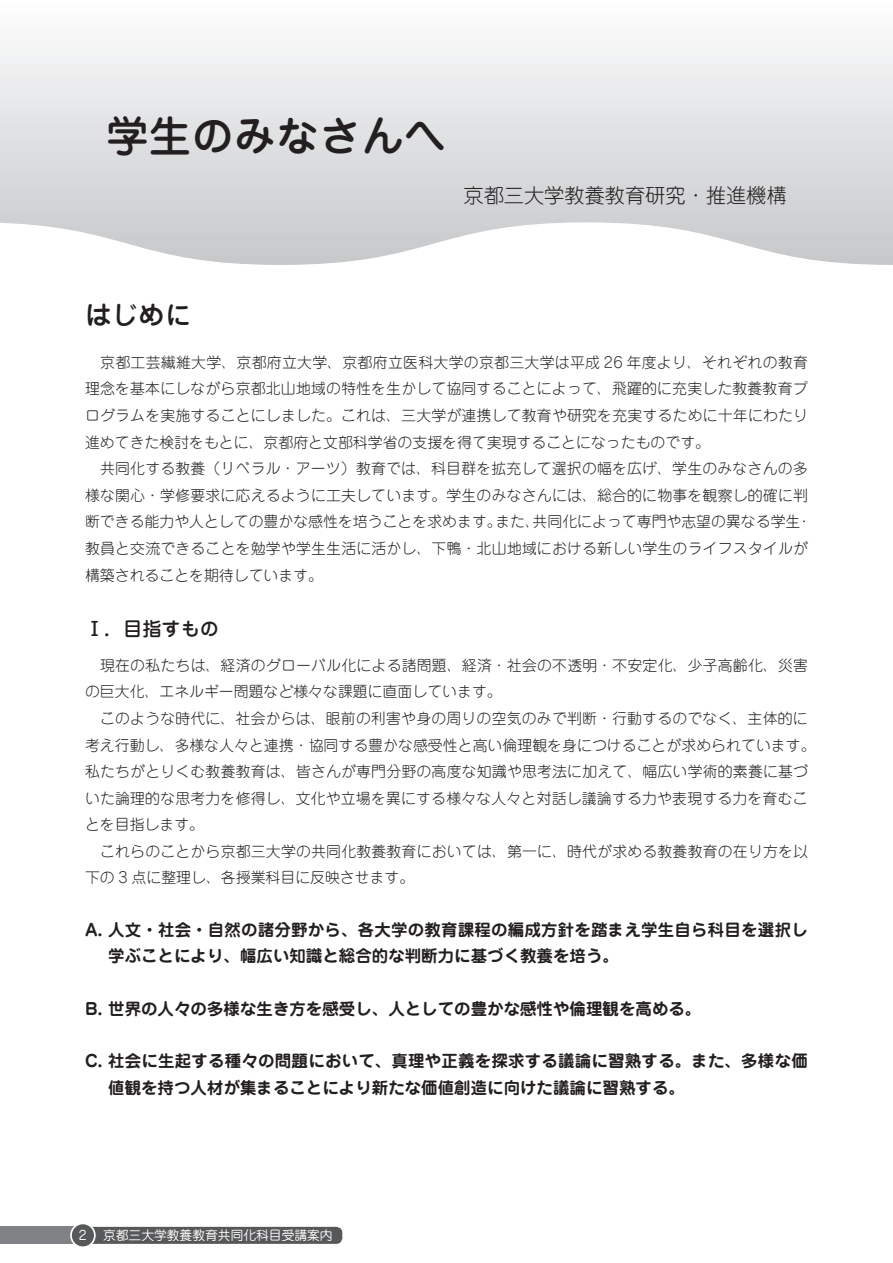
<style>
.page{position:relative;width:893px;height:1263px;background:#fff}
.page>*{position:absolute;margin:0;border:0;box-sizing:border-box;transform-origin:0 0}
.t1{font:500 42.45px "Jun 34 Pro";color:#231f20}
.t2{font:500 26.55px "Jun 34 Pro";color:#231f20}
.t3{font:300 20.25px "Jun 101 Pro";color:#231f20}
.t4{font:500 19.2px "Jun 34 Pro";color:#231f20}
.t5{font:700 16.5px/26.5px "Jun 501 Pro";color:#231f20}
.t6{font:300 14.85px/26.5px "Jun 101 Pro";letter-spacing:.015em;color:#231f20}
.t7{font:12.75px "Jun 201 Pro";color:#fff}
</style>
<div class="page">
<svg style="left:0;top:43px;width:893px;height:222px"></svg>
<div style="left:0;top:1227px;width:83px;height:17px;background:#808285"></div>
<div style="left:92px;top:1227px;width:250px;height:17px;background:#57585a"></div>
<div style="left:71px;top:1223px;width:24px;height:24px;background:#57585a;border-radius:50%"></div>
<div style="left:70px;top:1222px;width:26px;height:26px;border:2px solid #fff;border-radius:50%"></div>
<h1 class="t1" style="left:106px;top:102px;width:342px">学生のみなさんへ</h1>
<h3 class="t3" style="left:463px;top:180px;width:325px">京都三大学教養教育研究・推進機構</h3>
<h2 class="t2" style="left:85px;top:294px;width:108px">はじめに</h2>
<p class="t6" style="left:85px;top:347px;width:728px">　京都工芸繊維大学、京都府立大学、京都府立医科大学の京都三大学は平成 26 年度より、それぞれの教育理念を基本にしながら京都北山地域の特性を生かして協同することによって、飛躍的に充実した教養教育プログラムを実施することにしました。これは、三大学が連携して教育や研究を充実するために十年にわたり進めてきた検討をもとに、京都府と文部科学省の支援を得て実現することになったものです。<br>　共同化する教養（リベラル・アーツ）教育では、科目群を拡充して選択の幅を広げ、学生のみなさんの多様な関心・学修要求に応えるように工夫しています。学生のみなさんには、総合的に物事を観察し的確に判断できる能力や人としての豊かな感性を培うことを求めます。また、共同化によって専門や志望の異なる学生・教員と交流できることを勉学や学生生活に活かし、下鴨・北山地域における新しい学生のライフスタイルが構築されることを期待しています。</p>
<p class="t4" style="left:85px;top:613px;width:135px">Ⅰ．目指すもの</p>
<p class="t6" style="left:85px;top:650px;width:732px">　現在の私たちは、経済のグローバル化による諸問題、経済・社会の不透明・不安定化、少子高齢化、災害の巨大化、エネルギー問題など様々な課題に直面しています。<br>　このような時代に、社会からは、眼前の利害や身の周りの空気のみで判断・行動するのでなく、主体的に考え行動し、多様な人々と連携・協同する豊かな感受性と高い倫理観を身につけることが求められています。私たちがとりくむ教養教育は、皆さんが専門分野の高度な知識や思考法に加えて、幅広い学術的素養に基づいた論理的な思考力を修得し、文化や立場を異にする様々な人々と対話し議論する力や表現する力を育むことを目指します。<br>　これらのことから京都三大学の共同化教養教育においては、第一に、時代が求める教養教育の在り方を以下の 3 点に整理し、各授業科目に反映させます。</p>
<p class="t5" style="left:108px;top:914px;width:701px;text-indent:-23px">A. 人文・社会・自然の諸分野から、各大学の教育課程の編成方針を踏まえ学生自ら科目を選択し学ぶことにより、幅広い知識と総合的な判断力に基づく教養を培う。</p>
<p class="t5" style="left:85px;top:994px;width:618px">B. 世界の人々の多様な生き方を感受し、人としての豊かな感性や倫理観を高める。</p>
<p class="t5" style="left:108px;top:1046px;width:701px;text-indent:-23px">C. 社会に生起する種々の問題において、真理や正義を探求する議論に習熟する。また、多様な価値観を持つ人材が集まることにより新たな価値創造に向けた議論に習熟する。</p>
<p class="t7" style="left:79px;top:1225px;width:10px">2</p>
<p class="t7" style="left:103px;top:1225px;width:231px">京都三大学教養教育共同化科目受講案内</p>
</div>
